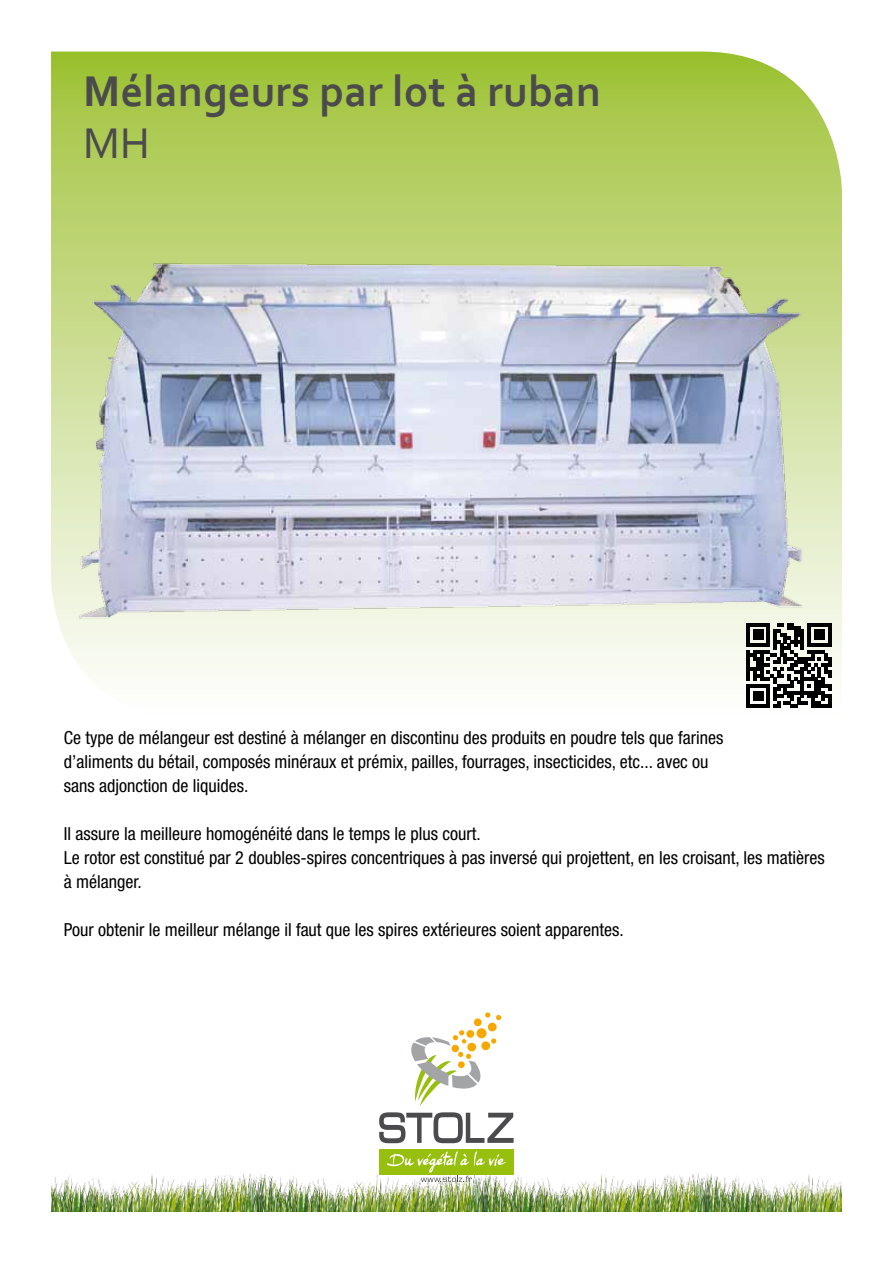
<style>
.page{position:relative;width:893px;height:1263px;background:#fff}
.page>*{position:absolute;margin:0;border:0;box-sizing:border-box;transform-origin:0 0}
.t1{font:700 45px "Corbel";color:#4b4b4d}
.t2{font:45px "Corbel";color:#4b4b4d}
.t3{font:condensed 18px/24px "Helvetica Neue LT Std";color:#000}
</style>
<div class="page">
<img style="left:51px;top:1173px;width:791px;height:39px">
<svg style="left:51px;top:52px;width:791px;height:656px"></svg>
<svg style="left:746px;top:668px;width:85px;height:40px"></svg>
<svg style="left:379px;top:1112px;width:135px;height:31px"></svg>
<svg style="left:411px;top:1012px;width:90px;height:94px"></svg>
<div style="left:379px;top:1148px;width:135px;height:26px;background:#97bf0d"></div>
<svg style="left:387px;top:1151px;width:119px;height:31px"></svg>
<img style="left:51px;top:174px;width:791px;height:494px">
<h1 class="t1" style="left:83px;top:63px;width:519px">Mélangeurs par lot à ruban</h1>
<h1 class="t2" style="left:83px;top:115px;width:69px">MH</h1>
<p class="t3" style="left:64px;top:725px;width:661px">Ce type de mélangeur est destiné à mélanger en discontinu des produits en poudre tels que farines d’aliments du bétail, composés minéraux et prémix, pailles, fourrages, insecticides, etc... avec ou sans adjonction de liquides.</p>
<p class="t3" style="left:64px;top:821px;width:763px">Il assure la meilleure homogénéité dans le temps le plus court.<br>Le rotor est constitué par 2 doubles-spires concentriques à pas inversé qui projettent, en les croisant, les matières à mélanger.</p>
<p class="t3" style="left:64px;top:917px;width:562px">Pour obtenir le meilleur mélange il faut que les spires extérieures soient apparentes.</p>
</div>
